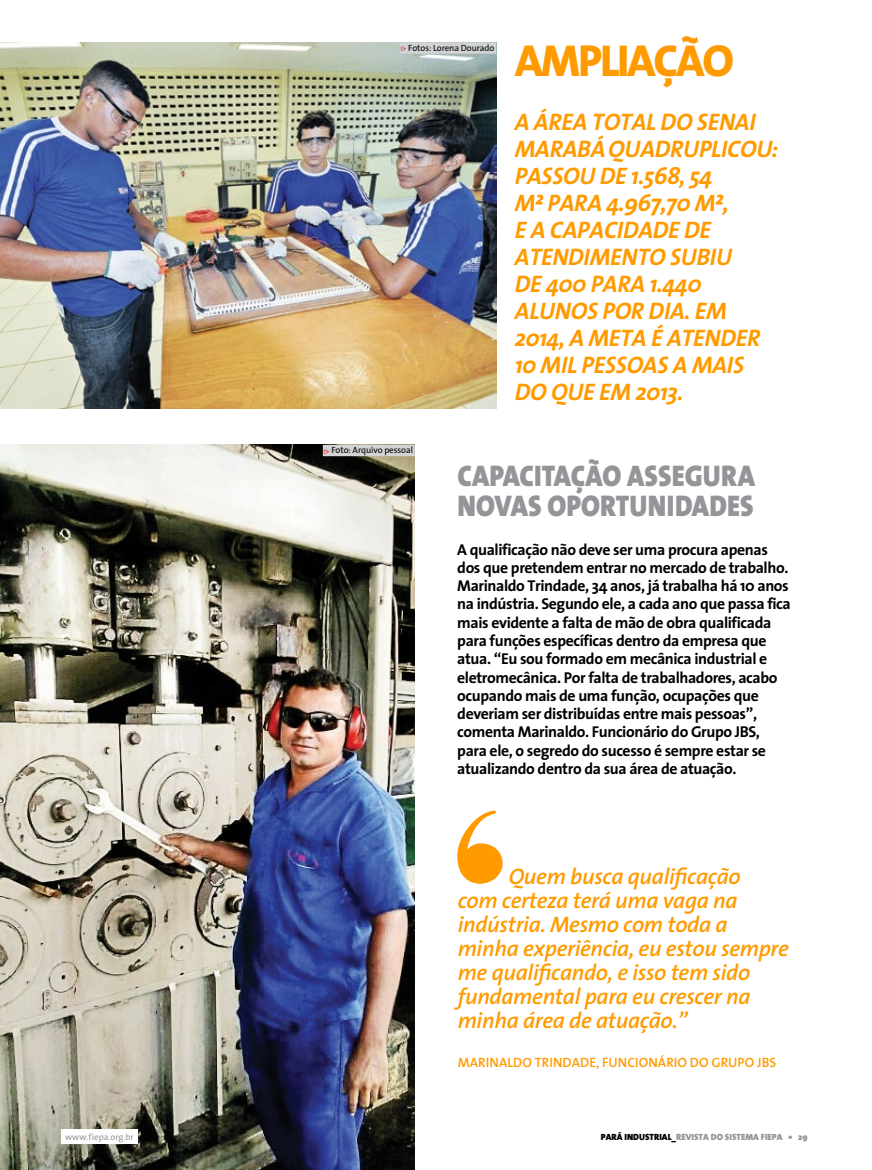
<style>
.page{position:relative;width:872px;height:1170px;background:#fff}
.page>*{position:absolute;margin:0;border:0;box-sizing:border-box;transform-origin:0 0}
.t1{font:800 45px "The Sans";letter-spacing:-.05em;color:#ff9b00}
.t2{font:900 30px/30px "The Sans";letter-spacing:.005em;color:#939598;scale:.9 1}
.t3{font:italic 700 24px/27px "The Sans";letter-spacing:-.01em;color:#ff9b00}
.t4{font:italic 600 22.5px/24px "The Sans";letter-spacing:-.015em;color:#ff9b00}
.t5{font:700 15.75px/18.3px "The Sans";letter-spacing:-.025em;color:#000}
.t6{font:600 13.5px "The Sans";letter-spacing:.005em;color:#ff9b00}
.t7{font:9px "The Sans";letter-spacing:-.01em;color:#000}
.t8{font:900 9px "The Sans";color:#939598}
.t9{font:9px "The Sans";color:#939598}
.t10{font:900 9px "The Sans";color:#000}
.s1{font-family:"The Sans Extra Bold Expert";font-size:4.5px;color:#dc3233}
.s2{color:#000}
</style>
<div class="page">
<img style="left:0;top:43px;width:496px;height:365px">
<img style="left:0;top:445px;width:415px;height:724px">
<svg style="left:457px;top:810px;width:45px;height:73px"></svg>
<div style="left:323px;top:445px;width:92px;height:11px;background:#d1d3d4"></div>
<div style="left:400px;top:42px;width:96px;height:12px;background:#d1d3d4"></div>
<div style="left:61px;top:1128px;width:77px;height:15px;background:#fff"></div>
<p class="t7" style="left:401px;top:40px;width:95px"><span class="s1">û</span> Fotos: Lorena Dourado</p>
<p class="t7" style="left:324px;top:442px;width:90px"><span class="s1">û</span> Foto: Arquivo pessoal</p>
<h1 class="t1" style="left:514px;top:23px;width:221px">AMPLIAÇÃO</h1>
<h3 class="t3" style="left:514px;top:108px;width:265px">A ÁREA TOTAL DO SENAI<br>MARABÁ QUADRUPLICOU:<br>PASSOU DE 1.568, 54<br>M² PARA 4.967,70 M²,<br>E A CAPACIDADE DE<br>ATENDIMENTO SUBIU<br>DE 400 PARA 1.440<br>ALUNOS POR DIA. EM<br>2014, A META É ATENDER<br>10 MIL PESSOAS A MAIS<br>DO QUE EM 2013.</h3>
<h2 class="t2" style="left:457px;top:460px;width:332px">CAPACITAÇÃO ASSEGURA<br>NOVAS OPORTUNIDADES</h2>
<p class="t5" style="left:457px;top:539px;width:335px">A qualificação não deve ser uma procura apenas dos que pretendem entrar no mercado de trabalho.<br>Marinaldo Trindade, 34 anos, já trabalha há 10 anos na indústria. Segundo ele, a cada ano que passa fica mais evidente a falta de mão de obra qualificada para funções específicas dentro da empresa que atua. “Eu sou formado em mecânica industrial e eletromecânica. Por falta de trabalhadores, acabo ocupando mais de uma função, ocupações que deveriam ser distribuídas entre mais pessoas”, comenta Marinaldo. Funcionário do Grupo JBS, para ele, o segredo do sucesso é sempre estar se atualizando dentro da sua área de atuação.</p>
<h3 class="t4" style="left:458px;top:863px;width:333px;text-indent:51px">Quem busca qualificação<br>com certeza terá uma vaga na indústria. Mesmo com toda a minha experiência, eu estou sempre me qualificando, e isso tem sido fundamental para eu crescer na minha área de atuação.”</h3>
<p class="t6" style="left:458px;top:1050px;width:21px">MARINAL</p>
<p class="t6" style="left:513px;top:1050px;width:114px">DO TRIN DADE, FUNCION</p>
<p class="t6" style="left:658px;top:1050px;width:16px">ÁRIO</p>
<p class="t6" style="left:690px;top:1050px;width:88px">DO GRUPO JBS</p>
<p class="t9" style="left:65px;top:1129px;width:70px">www.fiepa.org.br</p>
<p class="t10" style="left:601px;top:1128px;width:7px">PARÁ</p>
<p class="t10" style="left:624px;top:1128px;width:35px">INDUSTRIAL</p>
<p class="t8" style="left:671px;top:1128px;width:138px"><span class="s2">_</span>REVISTA DO SISTEMA FIEPA • 29</p>
</div>
